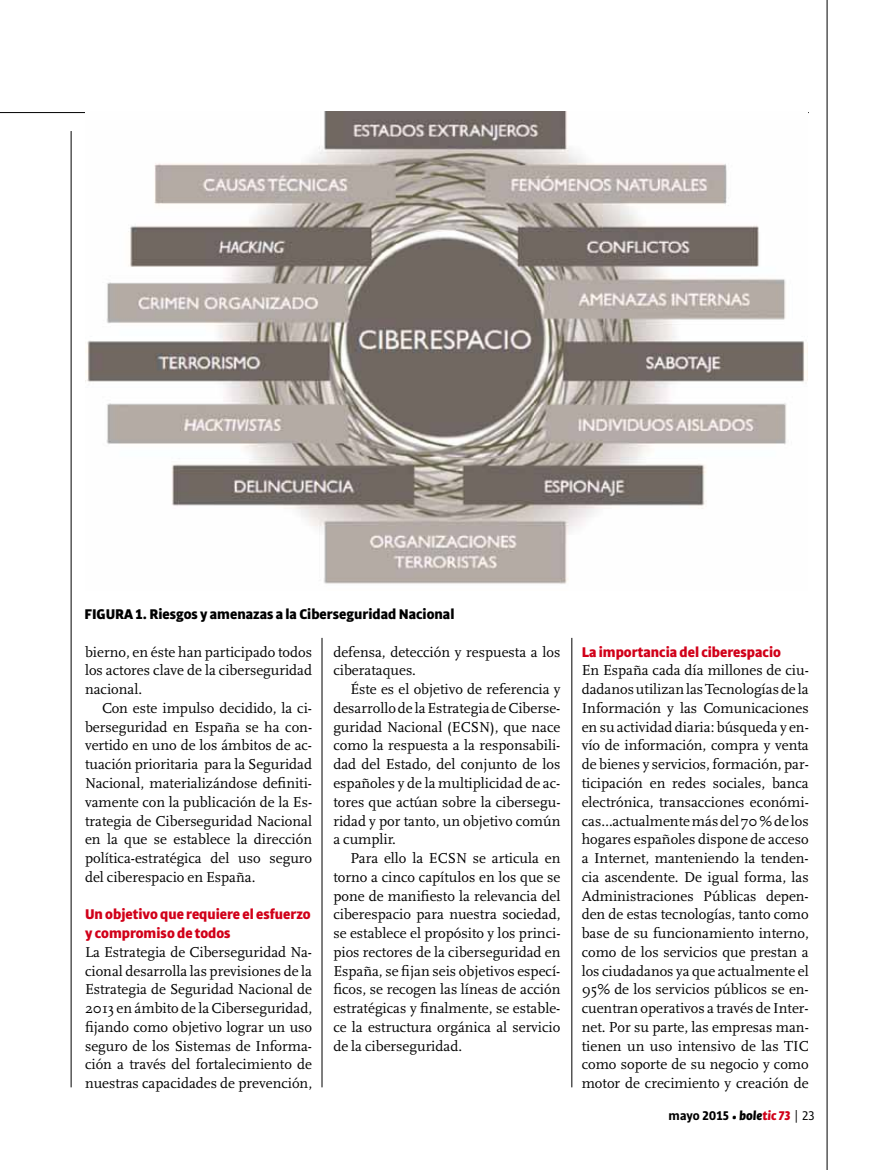
<style>
.page{position:relative;width:893px;height:1170px;background:#fff}
.page>*{position:absolute;margin:0;border:0;box-sizing:border-box;transform-origin:0 0}
.t1{font:15px/18.8px "Scala";color:#000;text-align:justify}
.t2{font:900 15px/18.8px "Bulo";color:#d10019}
.t3{font:900 15px "Bulo";color:#000}
.t4{font:700 13.5px "Bulo";color:#000}
.s1{font-weight:900;font-style:italic}
.s2{font-weight:900;font-style:italic;color:#d10019}
.s3{font-family:"Benton Gothic";font-weight:400}
.s4{font-weight:400}
</style>
<div class="page">
<hr style="left:0;top:112px;width:809px;height:1px;background:#000">
<hr style="left:827px;top:0;width:1px;height:1169px;background:#000">
<hr style="left:71px;top:131px;width:1px;height:956px;background:#000">
<hr style="left:572px;top:638px;width:1px;height:449px;background:#000">
<hr style="left:322px;top:638px;width:1px;height:449px;background:#000">
<img style="left:85px;top:111px;width:723px;height:473px">
<p class="t3" style="left:85px;top:604px;width:371px">FIGURA 1. Riesgos y amenazas a la Ciberseguridad Nacional</p>
<p class="t1" style="left:85px;top:642px;width:229px">bierno, en éste han participado todos los actores clave de la ciberseguridad nacional.</p>
<p class="t1" style="left:85px;top:699px;width:229px;text-indent:17px">Con este impulso decidido, la ci&shy;berseguridad en España se ha con&shy;vertido en uno de los ámbitos de ac&shy;tuación prioritaria para la Seguridad Nacional, materializándose definiti&shy;vamente con la publicación de la Es&shy;trategia de Ciberseguridad Nacional en la que se establece la dirección política-estratégica del uso seguro del ciberespacio en España.</p>
<p class="t2" style="left:85px;top:904px;width:227px">Un objetivo que requiere el esfuerzo y compromiso de todos</p>
<p class="t1" style="left:85px;top:942px;width:229px">La Estrategia de Ciberseguridad Na&shy;cional desarrolla las previsiones de la Estrategia de Seguridad Nacional de 2013 en ámbito de la Ciberseguridad, fijando como objetivo lograr un uso seguro de los Sistemas de Informa&shy;ción a través del fortalecimiento de nuestras capacidades de prevención,</p>
<p class="t1" style="left:333px;top:642px;width:229px">defensa, detección y respuesta a los ciberataques.</p>
<p class="t1" style="left:333px;top:680px;width:229px;text-indent:17px">Éste es el objetivo de referencia y desarrollo de la Estrategia de Ciberse&shy;guridad Nacional (ECSN), que nace como la respuesta a la responsabili&shy;dad del Estado, del conjunto de los españoles y de la multiplicidad de ac&shy;tores que actúan sobre la cibersegu&shy;ridad y por tanto, un objetivo común a cumplir.</p>
<p class="t1" style="left:333px;top:849px;width:229px;text-indent:17px">Para ello la ECSN se articula en torno a cinco capítulos en los que se pone de manifiesto la relevancia del ciberespacio para nuestra sociedad, se establece el propósito y los princi&shy;pios rectores de la ciberseguridad en España, se fijan seis objetivos especí&shy;ficos, se recogen las líneas de acción estratégicas y finalmente, se estable&shy;ce la estructura orgánica al servicio de la ciberseguridad.</p>
<p class="t2" style="left:582px;top:642px;width:201px">La importancia del ciberespacio</p>
<p class="t1" style="left:582px;top:661px;width:229px">En España cada día millones de ciu&shy;dadanos utilizan las Tecnologías de la Información y las Comunicaciones en su actividad diaria: búsqueda y en&shy;vío de información, compra y venta de bienes y servicios, formación, par&shy;ticipación en redes sociales, banca electrónica, transacciones económi&shy;cas…actualmente más del 70 % de los hogares españoles dispone de acceso a Internet, manteniendo la tenden&shy;cia ascendente. De igual forma, las Administraciones Públicas depen&shy;den de estas tecnologías, tanto como base de su funcionamiento interno, como de los servicios que prestan a los ciudadanos ya que actualmente el 95% de los servicios públicos se en&shy;cuentran operativos a través de Inter&shy;net. Por su parte, las empresas man&shy;tienen un uso intensivo de las TIC como soporte de su negocio y como motor de crecimiento y creación de</p>
<p class="t4" style="left:669px;top:1107px;width:148px">mayo 2015 <span class="s1">• bole</span><span class="s2">tic 73</span> <span class="s3">|</span> <span class="s4">23</span></p>
</div>
